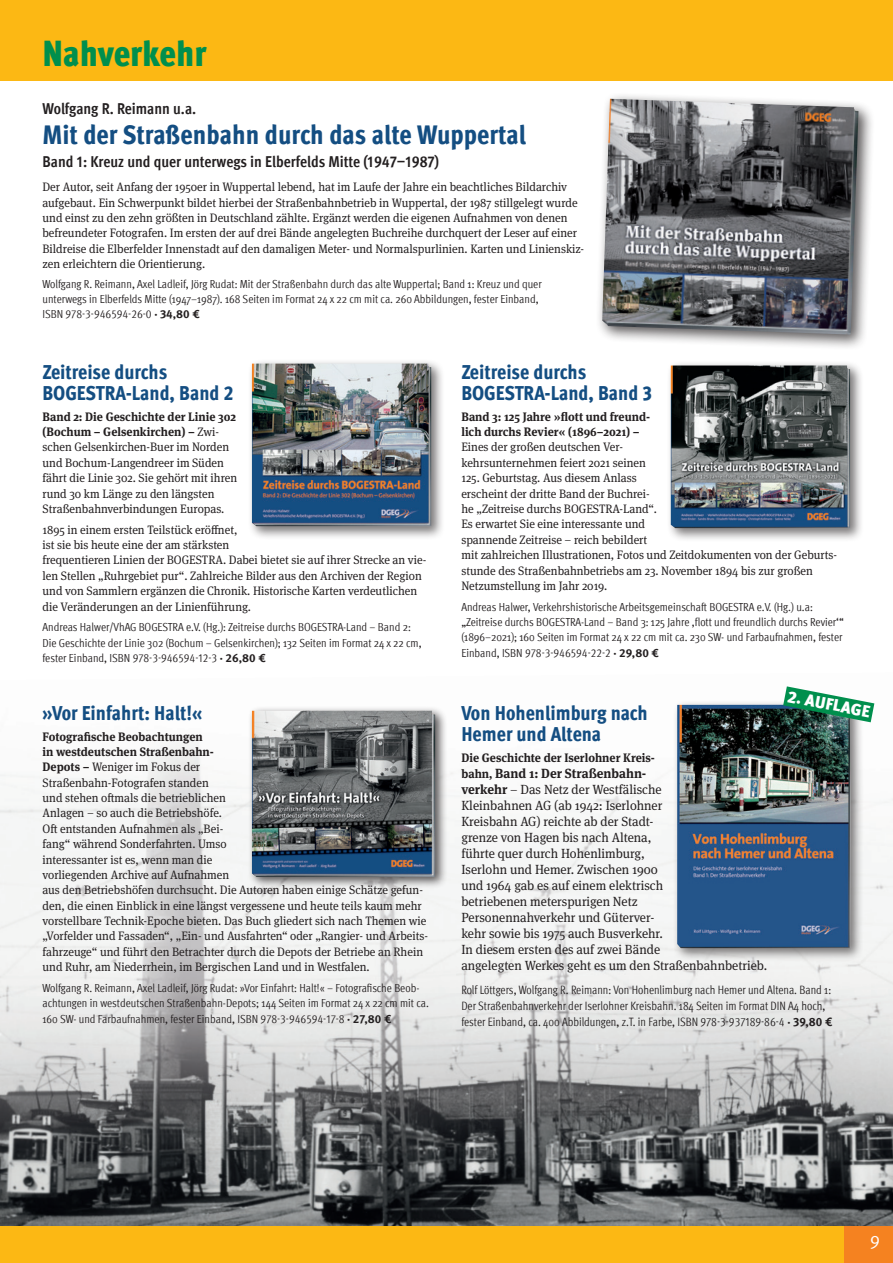
<style>
.page{position:relative;width:893px;height:1263px;background:#fff}
.page>*{position:absolute;margin:0;border:0;box-sizing:border-box;transform-origin:0 0}
.Sparte{font:900 condensed 36px "Meta Pro";color:#008f4d}
.Neuheit_Buchtitel_Meta{font:800 condensed 27px "Meta Pro";color:#144e82}
.VP_Buchtitel_Meta{font:800 condensed 20.25px/21px "Meta Pro";color:#144e82}
.t1{font:18px "Meta Pro";color:#fff}
.t2{font:900 16.5px "Meta Pro";color:#fff}
.Neuheit_SL_Meta{font:700 condensed 15.75px "Meta Pro";color:#231f20}
.VP_FT_Meta{font:13.2px/16px "Meta Serif Pro";color:#231f20;scale:.96 1}
.VP_FT_Meta-2{font:12.15px/15.3px "Meta Serif Pro";color:#231f20;scale:.95 1}
.VP_Stats_Meta{font:condensed 12.15px/16px "Meta Pro";color:#231f20;scale:.96 1}
.VP_FT_Meta-3{font:700 12.15px "Meta Serif Pro";color:#231f20;scale:.95 1}
.VP_Stats_Meta-2{font:condensed 11.7px/15.3px "Meta Pro";color:#231f20}
.s1{font-weight:700;font-stretch:normal}
.s2{font-weight:700}
.s3{font-weight:700;font-size:12.15px}
.s4{font-weight:700;font-stretch:normal;font-size:11.7px}
</style>
<div class="page">
<img style="left:0;top:703px;width:893px;height:524px">
<div style="left:0;top:1227px;width:893px;height:36px;background:#fcb814"></div>
<div style="left:0;top:0;width:893px;height:81px;background:#fcb814"></div>
<div style="left:247px;top:359px;width:198px;height:181px;background:#231f20;opacity:.6"></div>
<img style="left:252px;top:364px;width:179px;height:162px">
<div style="left:666px;top:361px;width:198px;height:181px;background:#231f20;opacity:.6"></div>
<img style="left:671px;top:365px;width:179px;height:163px">
<div style="left:673px;top:700px;width:191px;height:262px;background:#231f20;opacity:.6"></div>
<img style="left:677px;top:704px;width:174px;height:244px">
<svg style="left:783px;top:686px;width:91px;height:36px"></svg>
<div style="left:247px;top:706px;width:201px;height:183px;background:#231f20;opacity:.75"></div>
<img style="left:252px;top:711px;width:183px;height:166px">
<div style="left:596px;top:93px;width:279px;height:258px;background:#231f20;opacity:.75"></div>
<img style="left:602px;top:99px;width:256px;height:235px">
<div style="left:844px;top:1227px;width:49px;height:36px;background:#f58220"></div>
<p class="Sparte" style="left:43px;top:25px;width:166px">Nahverkehr</p>
<p class="Neuheit_SL_Meta" style="left:43px;top:97px;width:155px">Wolfgang R. Reimann u.a.</p>
<p class="Neuheit_Buchtitel_Meta" style="left:43px;top:114px;width:485px">Mit der Straßenbahn durch das alte Wuppertal</p>
<p class="Neuheit_SL_Meta" style="left:43px;top:150px;width:398px">Band 1: Kreuz und quer unterwegs in Elberfelds Mitte (1947–1987)</p>
<p class="VP_FT_Meta-2" style="left:43px;top:179px;width:572px">Der Autor, seit Anfang der 1950er in Wuppertal lebend, hat im Laufe der Jahre ein beachtliches Bildarchiv aufgebaut. Ein Schwerpunkt bildet hierbei der Straßenbahnbetrieb in Wuppertal, der 1987 stillgelegt wurde und einst zu den zehn größten in Deutschland zählte. Ergänzt werden die eigenen Aufnahmen von denen befreundeter Fotografen. Im ersten der auf drei Bände angelegten Buchreihe durchquert der Leser auf einer Bildreise die Elberfelder Innenstadt auf den damaligen Meter- und Normalspurlinien. Karten und Linienskiz&shy;zen erleichtern die Orientierung.</p>
<p class="VP_Stats_Meta-2" style="left:43px;top:275px;width:501px">Wolfgang R. Reimann, Axel Ladleif, Jörg Rudat: Mit der Straßenbahn durch das alte Wuppertal; Band 1: Kreuz und quer unterwegs in Elberfelds Mitte (1947–1987). 168 Seiten im Format 24 x 22 cm mit ca. 260 Abbildungen, fester Einband,<br>ISBN 978-3-946594-26-0 <span class="s1">· 34,80 €</span></p>
<p class="VP_Buchtitel_Meta" style="left:43px;top:361px;width:192px">Zeitreise durchs<br>BOGESTRA-Land, Band 2</p>
<p class="VP_FT_Meta-2" style="left:43px;top:408px;width:206px"><span class="s2">Band 2: Die Geschichte der Linie 302 (Bochum – Gelsenkirchen) –</span> Zwi&shy;schen Gelsenkirchen-Buer im Norden und Bochum-Langendreer im Süden fährt die Linie 302. Sie gehört mit ihren rund 30 km Länge zu den längsten Straßenbahnverbindungen Europas.</p>
<p class="VP_FT_Meta-2" style="left:43px;top:521px;width:406px">1895 in einem ersten Teilstück eröffnet,<br>ist sie bis heute eine der am stärksten<br>frequentieren Linien der BOGESTRA. Dabei bietet sie auf ihrer Strecke an vie&shy;len Stellen „Ruhrgebiet pur“. Zahlreiche Bilder aus den Archiven der Region und von Sammlern ergänzen die Chronik. Historische Karten verdeutlichen die Veränderungen an der Linienführung.</p>
<p class="VP_Stats_Meta-2" style="left:43px;top:619px;width:381px">Andreas Halwer/VhAG BOGESTRA e.V. (Hg.): Zeitreise durchs BOGESTRA-Land – Band 2:<br>Die Geschichte der Linie 302 (Bochum – Gelsenkirchen); 132 Seiten im Format 24 x 22 cm, fester Einband, ISBN 978-3-946594-12-3 <span class="s1">· 26,80 €</span></p>
<p class="VP_Buchtitel_Meta" style="left:43px;top:701px;width:161px">»Vor Einfahrt: Halt!«</p>
<p class="VP_FT_Meta-2" style="left:43px;top:728px;width:407px"><span class="s2">Fotografische Beobachtungen<br>in westdeutschen Straßenbahn--<br>Depots –</span> Weniger im Fokus der<br>Straßenbahn-Fotografen standen<br>und stehen oftmals die betrieblichen<br>Anlagen – so auch die Betriebshöfe.<br>Oft entstanden Aufnahmen als „Bei-<br>fang“ während Sonderfahrten. Umso<br>interessanter ist es, wenn man die<br>vorliegenden Archive auf Aufnahmen<br>aus den Betriebshöfen durchsucht. Die Autoren haben einige Schätze gefun&shy;den, die einen Einblick in eine längst vergessene und heute teils kaum mehr vorstellbare Technik-Epoche bieten. Das Buch gliedert sich nach Themen wie „Vorfelder und Fassaden“, „Ein- und Ausfahrten“ oder „Rangier- und Arbeits&shy;fahrzeuge“ und führt den Betrachter durch die Depots der Betriebe an Rhein und Ruhr, am Niederrhein, im Bergischen Land und in Westfalen.</p>
<p class="VP_Stats_Meta-2" style="left:43px;top:979px;width:388px">Wolfgang R. Reimann, Axel Ladleif, Jörg Rudat: »Vor Einfahrt: Halt!« – Fotografische Beob&shy;achtungen in westdeutschen Straßenbahn-Depots; 144 Seiten im Format 24 x 22 cm mit ca.<br>160 SW- und Farbaufnahmen, fester Einband, ISBN 978-3-946594-17-8 <span class="s1">· 27,80 €</span></p>
<p class="VP_Buchtitel_Meta" style="left:461px;top:361px;width:192px">Zeitreise durchs<br>BOGESTRA-Land, Band 3</p>
<p class="VP_FT_Meta-2" style="left:461px;top:408px;width:397px"><span class="s2">Band 3: 125 Jahre »flott und freund-<br>lich durchs Revier« (1896–2021) –<br></span>Eines der großen deutschen Ver-<br>kehrsunternehmen feiert 2021 seinen<br>125. Geburtstag. Aus diesem Anlass<br>erscheint der dritte Band der Buchrei-<br>he „Zeitreise durchs BOGESTRA-Land“.<br>Es erwartet Sie eine interessante und<br>spannende Zeitreise – reich bebildert<br>mit zahlreichen Illustrationen, Fotos und Zeitdokumenten von der Geburts&shy;stunde des Straßenbahnbetriebs am 23. November 1894 bis zur großen Netzumstellung im Jahr 2019.</p>
<p class="VP_Stats_Meta-2" style="left:461px;top:598px;width:384px">Andreas Halwer, Verkehrshistorische Arbeitsgemeinschaft BOGESTRA e.V. (Hg.) u.a: „Zeitreise durchs BOGESTRA-Land – Band 3: 125 Jahre ,flott und freundlich durchs Revier‘“ (1896–2021); 160 Seiten im Format 24 x 22 cm mit ca. 230 SW- und Farbaufnahmen, fester Einband, ISBN 978-3-946594-22-2 <span class="s1">· 29,80 €</span></p>
<p class="t2" style="left:790px;top:683px;width:86px;rotate:11deg">2. AUFLAGE</p>
<p class="VP_Buchtitel_Meta" style="left:461px;top:701px;width:188px">Von Hohenlimburg nach<br>Hemer und Altena</p>
<p class="VP_FT_Meta-3" style="left:461px;top:748px;width:205px">Die Geschichte der Iserlohner Kreis-</p>
<p class="VP_FT_Meta" style="left:461px;top:764px;width:320px"><span class="s3">bahn,</span> <span class="s2">Band 1: Der Straßenbahn-<br>verkehr</span> – Das Netz der Westfälische<br>Kleinbahnen AG (ab 1942: Iserlohner<br>Kreisbahn AG) reichte ab der Stadt-<br>grenze von Hagen bis nach Altena,<br>führte quer durch Hohenlimburg,<br>Iserlohn und Hemer. Zwischen 1900<br>und 1964 gab es auf einem elektrisch<br>betriebenen meterspurigen Netz<br>Personennahverkehr und Güterver-<br>kehr sowie bis 1975 auch Busverkehr.<br>In diesem ersten des auf zwei Bände<br>angelegten Werkes geht es um den Straßenbahnbetrieb.</p>
<p class="VP_Stats_Meta" style="left:461px;top:981px;width:388px">Rolf Löttgers, Wolfgang R. Reimann: Von Hohenlimburg nach Hemer und Altena. Band 1:<br>Der Straßenbahnverkehr der Iserlohner Kreisbahn. 184 Seiten im Format DIN A4 hoch, fester Einband, ca. 400 Abbildungen, z.T. in Farbe, ISBN 978-3-937189-86-4 <span class="s4">·</span> <span class="s1">39,80 €</span></p>
<p class="t1" style="left:870px;top:1228px;width:12px">9</p>
</div>
